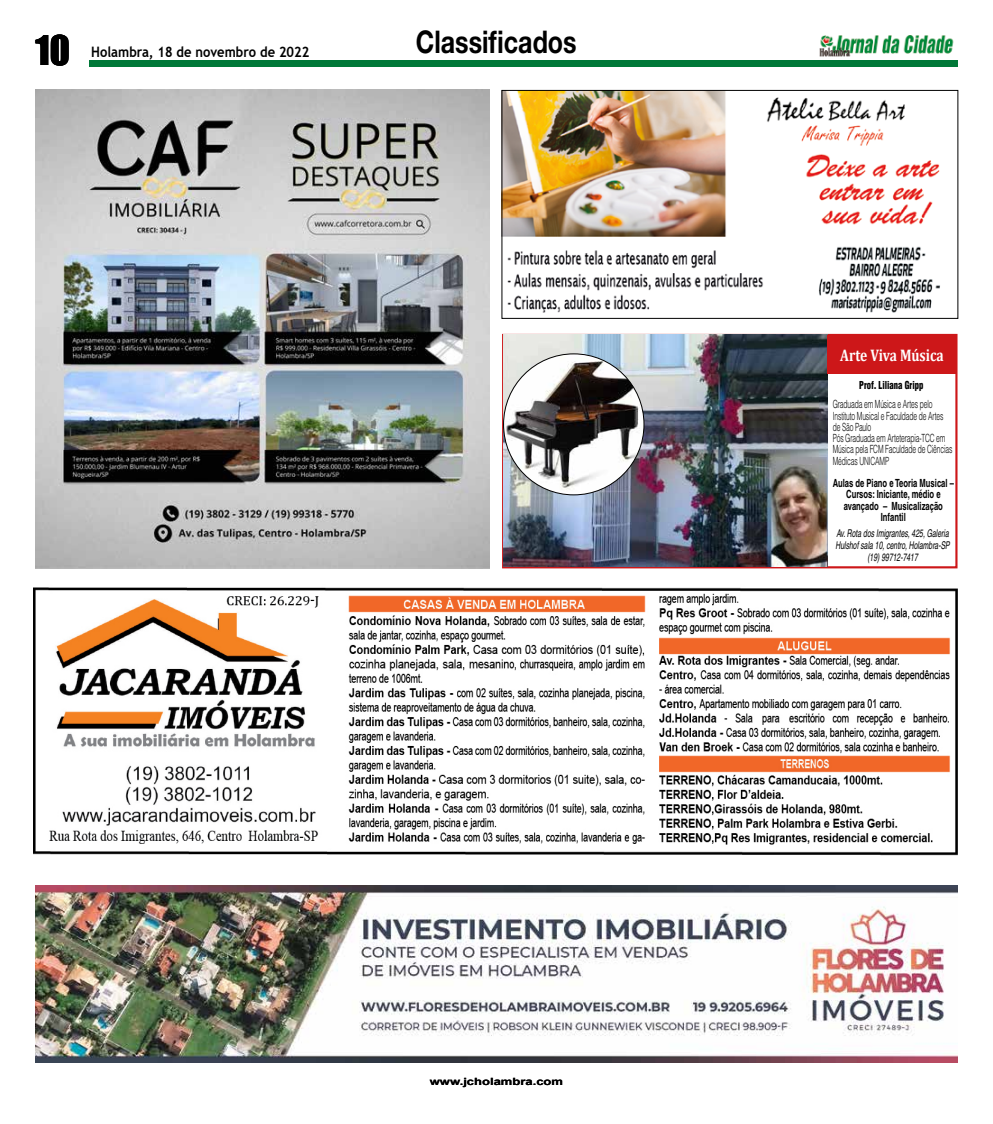
<style>
.page{position:relative;width:993px;height:1124px;background:#fff}
.page>*{position:absolute;margin:0;border:0;box-sizing:border-box;transform-origin:0 0}
.t1{font:37.5px "Impact";color:#000}
.t2{font:700 31.25px "Helvetica Neue";color:#000;scale:.8 1}
.t3{font:700 16.88px "Cambria";color:#fff;scale:.81 1}
.t4{font:700 14.38px "Trebuchet MS";color:#000;scale:.9 1}
.t5{font:300 11.25px/11.2px "Helvetica";letter-spacing:-.02em;color:#000;scale:.6 1}
.t6{font:700 11.25px/11.2px "Helvetica";color:#000;text-align:center;scale:.68 1}
.t7{font:italic 10.75px/12.2px "Helvetica";color:#000;text-align:center;scale:.64 1}
.t8{font:900 condensed 10.75px "Helvetica";color:#000;scale:.81 1}
.t9{font:700 10px "Arial";color:#000;scale:1.3 1}
</style>
<div class="page">
<img style="left:819px;top:35px;width:135px;height:22px">
<div style="left:89px;top:60px;width:868px;height:7px;background:#007838"></div>
<img style="left:35px;top:885px;width:922px;height:177px">
<div style="left:502px;top:334px;width:455px;height:234px;border:2px solid #cd1719"></div>
<img style="left:503px;top:335px;width:324px;height:231px">
<img style="left:503px;top:354px;width:140px;height:140px">
<div style="left:827px;top:334px;width:129px;height:39px;background:#cd1719"></div>
<img style="left:503px;top:92px;width:437px;height:221px">
<div style="left:501px;top:90px;width:456px;height:228px;border:1px solid #000"></div>
<img style="left:35px;top:90px;width:454px;height:478px">
<img style="left:34px;top:587px;width:923px;height:268px">
<h1 class="t1" style="left:35px;top:21px;width:36px">10</h1>
<h2 class="t2" style="left:491px;top:22px;width:81px">Geral</h2>
<h2 class="t2" style="left:416px;top:23px;width:202px">Classificados</h2>
<p class="t4" style="left:91px;top:43px;width:244px">Holambra, 18 de novembro de 2022</p>
<p class="t9" style="left:429px;top:1074px;width:104px">www.jcholambra.com</p>
<h3 class="t3" style="left:840px;top:343px;width:129px">Arte Viva Música</h3>
<p class="t5" style="left:832px;top:398px;width:201px">Graduada em Música e Artes pelo<br>Instituto Musical e Faculdade de Artes de São Paulo<br>Pós Graduada em Arteterapia-TCC em<br>Música pela FCM Faculdade de Ciências<br>Médicas UNICAMP</p>
<p class="t6" style="left:832px;top:477px;width:180px">Aulas de Piano e Teoria Musical –<br>Cursos: Iniciante, médio e avançado – Musicalização<br>Infantil</p>
<p class="t8" style="left:859px;top:379px;width:81px">Prof. Liliana Gripp</p>
<p class="t7" style="left:835px;top:526px;width:180px">Av. Rota dos Imigrantes, 425, Galeria<br>Hulshof sala 10, centro, Holambra-SP (19) 99712-7417</p>
</div>
